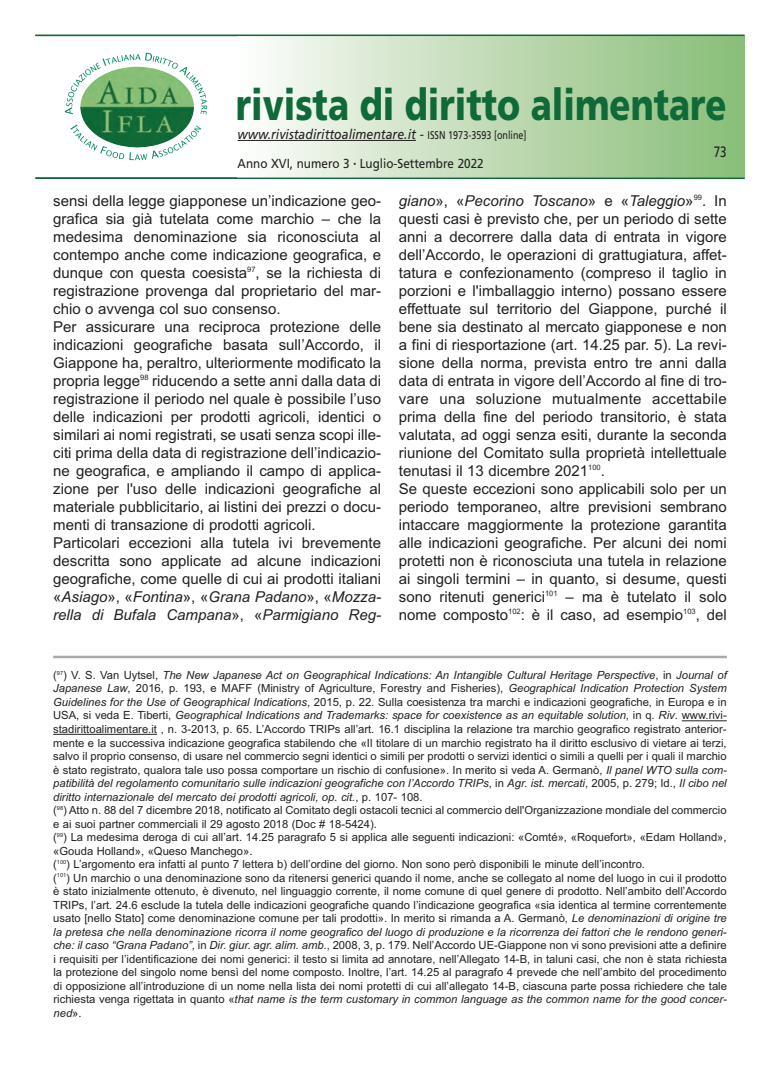
<style>
.page{position:relative;width:780px;height:1088px;background:#fff}
.page>*{position:absolute;margin:0;border:0;box-sizing:border-box;transform-origin:0 0}
.t1{font:900 43.75px "Frutiger";color:#106938;scale:.79 1}
.t2{font:15px/18px "Arial";color:#231f20}
.t3{font:15px "Frutiger";color:#231f20;scale:.78 1}
.t4{font:italic 13.75px "Frutiger";color:#231f20;scale:.9 1}
.t5{font:13px "Frutiger";color:#231f20;scale:.9 1}
.t6{font:11.25px/13.5px "Arial";color:#231f20}
.s1{font-style:normal;font-size:11.25px}
.s2{font-style:italic}
</style>
<div class="page">
<div style="left:237px;top:35px;width:507px;height:142px;background:linear-gradient(to right,#fdfcfa,#87bc76)"></div>
<hr style="left:35px;top:35px;width:709px;height:1px;background:#106938">
<hr style="left:35px;top:178px;width:709px;height:1px;background:#106938">
<hr style="left:237px;top:140px;width:179px;height:1px;background:#231f20">
<hr style="left:53px;top:656px;width:673px;height:2px;background:#a8a9ad">
<hr style="left:681px;top:720px;width:42px;height:1px;background:#231f20">
<hr style="left:53px;top:734px;width:104px;height:1px;background:#231f20">
<svg style="left:70px;top:125px;width:131px;height:35px"></svg>
<svg style="left:65px;top:53px;width:142px;height:62px"></svg>
<h1 class="t1" style="left:236px;top:87px;width:623px">rivista di diritto alimentare</h1>
<p class="t4" style="left:237px;top:129px;width:322px">www.rivistadirittoalimentare.it - <span class="s1">ISSN 1973-3593 [online]</span></p>
<p class="t5" style="left:237px;top:158px;width:275px">Anno XVI, numero 3 <sup>•</sup> Luglio-Settembre 2022</p>
<h2 class="t3" style="left:713px;top:145px;width:18px">73</h2>
<p class="t2" style="left:53px;top:192px;width:329px">sensi della legge giapponese un’indicazione geo&shy;grafica sia già tutelata come marchio – che la medesima denominazione sia riconosciuta al contempo anche come indicazione geografica, e dunque con questa coesista<sup>97</sup>, se la richiesta di registrazione provenga dal proprietario del mar&shy;chio o avvenga col suo consenso.<br>Per assicurare una reciproca protezione delle indicazioni geografiche basata sull’Accordo, il Giappone ha, peraltro, ulteriormente modificato la propria legge<sup>98</sup> riducendo a sette anni dalla data di registrazione il periodo nel quale è possibile l’uso delle indicazioni per prodotti agricoli, identici o similari ai nomi registrati, se usati senza scopi ille&shy;citi prima della data di registrazione dell’indicazio&shy;ne geografica, e ampliando il campo di applica&shy;zione per l'uso delle indicazioni geografiche al materiale pubblicitario, ai listini dei prezzi o docu&shy;menti di transazione di prodotti agricoli.<br>Particolari eccezioni alla tutela ivi brevemente descritta sono applicate ad alcune indicazioni geografiche, come quelle di cui ai prodotti italiani «<span class="s2">Asiago</span>», «<span class="s2">Fontina</span>», «<span class="s2">Grana Padano</span>», «<span class="s2">Mozza&shy;rella di Bufala Campana</span>», «<span class="s2">Parmigiano Reg-</span></p>
<p class="t2" style="left:399px;top:192px;width:329px"><span class="s2">giano</span>», «<span class="s2">Pecorino Toscano</span>» e «<span class="s2">Taleggio</span>»<sup>99</sup>. In questi casi è previsto che, per un periodo di sette anni a decorrere dalla data di entrata in vigore dell’Accordo, le operazioni di grattugiatura, affet&shy;tatura e confezionamento (compreso il taglio in porzioni e l'imballaggio interno) possano essere effettuate sul territorio del Giappone, purché il bene sia destinato al mercato giapponese e non a fini di riesportazione (art. 14.25 par. 5). La revi&shy;sione della norma, prevista entro tre anni dalla data di entrata in vigore dell’Accordo al fine di tro&shy;vare una soluzione mutualmente accettabile prima della fine del periodo transitorio, è stata valutata, ad oggi senza esiti, durante la seconda riunione del Comitato sulla proprietà intellettuale tenutasi il 13 dicembre 2021<sup>100</sup>.<br>Se queste eccezioni sono applicabili solo per un periodo temporaneo, altre previsioni sembrano intaccare maggiormente la protezione garantita alle indicazioni geografiche. Per alcuni dei nomi protetti non è riconosciuta una tutela in relazione ai singoli termini – in quanto, si desume, questi sono ritenuti generici<sup>101</sup> – ma è tutelato il solo nome composto<sup>102</sup>: è il caso, ad esempio<sup>103</sup>, del</p>
<p class="t6" style="left:53px;top:668px;width:675px">(<sup>97</sup>) V. S. Van Uytsel, <span class="s2">The New Japanese Act on Geographical Indications: An Intangible Cultural Heritage Perspective</span>, in <span class="s2">Journal of Japanese Law</span>, 2016, p. 193, e MAFF (Ministry of Agriculture, Forestry and Fisheries), <span class="s2">Geographical Indication Protection System Guidelines for the Use of Geographical Indications</span>, 2015, p. 22. Sulla coesistenza tra marchi e indicazioni geografiche, in Europa e in USA, si veda E. Tiberti, <span class="s2">Geographical Indications and Trademarks: space for coexistence as an equitable solution</span>, in q. <span class="s2">Riv</span>. www.rivi&shy;stadirittoalimentare.it , n. 3-2013, p. 65. L’Accordo TRIPs all’art. 16.1 disciplina la relazione tra marchio geografico registrato anterior&shy;mente e la successiva indicazione geografica stabilendo che «Il titolare di un marchio registrato ha il diritto esclusivo di vietare ai terzi, salvo il proprio consenso, di usare nel commercio segni identici o simili per prodotti o servizi identici o simili a quelli per i quali il marchio è stato registrato, qualora tale uso possa comportare un rischio di confusione». In merito si veda A. Germanò, <span class="s2">Il panel WTO sulla com&shy;patibilità del regolamento comunitario sulle indicazioni geografiche con l’Accordo TRIPs</span>, in <span class="s2">Agr. ist. mercati</span>, 2005, p. 279; Id., <span class="s2">Il cibo nel diritto internazionale del mercato dei prodotti agricoli, op. cit.</span>, p. 107- 108.<br>(<sup>98</sup>) Atto n. 88 del 7 dicembre 2018, notificato al Comitato degli ostacoli tecnici al commercio dell'Organizzazione mondiale del commercio e ai suoi partner commerciali il 29 agosto 2018 (Doc # 18-5424).<br>(<sup>99</sup>) La medesima deroga di cui all’art. 14.25 paragrafo 5 si applica alle seguenti indicazioni: «Comté», «Roquefort», «Edam Holland», «Gouda Holland», «Queso Manchego».<br>(<sup>100</sup>) L’argomento era infatti al punto 7 lettera b) dell’ordine del giorno. non sono però disponibili le minute dell’incontro.<br>(<sup>101</sup>) Un marchio o una denominazione sono da ritenersi generici quando il nome, anche se collegato al nome del luogo in cui il prodotto è stato inizialmente ottenuto, è divenuto, nel linguaggio corrente, il nome comune di quel genere di prodotto. nell’ambito dell’Accordo TRIPs, l’art. 24.6 esclude la tutela delle indicazioni geografiche quando l’indicazione geografica «sia identica al termine correntemente usato [nello Stato] come denominazione comune per tali prodotti». In merito si rimanda a A. Germanò, <span class="s2">Le denominazioni di origine tre la pretesa che nella denominazione ricorra il nome geografico del luogo di produzione e la ricorrenza dei fattori che le rendono generi&shy;che: il caso “Grana Padano”,</span> in <span class="s2">Dir. giur. agr. alim. amb.</span>, 2008, 3, p. 179. nell’Accordo UE-Giappone non vi sono previsioni atte a definire i requisiti per l’identificazione dei nomi generici: il testo si limita ad annotare, nell’Allegato 14-B, in taluni casi, che non è stata richiesta la protezione del singolo nome bensì del nome composto. Inoltre, l’art. 14.25 al paragrafo 4 prevede che nell’ambito del procedimento di opposizione all’introduzione di un nome nella lista dei nomi protetti di cui all’allegato 14-B, ciascuna parte possa richiedere che tale richiesta venga rigettata in quanto «<span class="s2">that name is the term customary in common language as the common name for the good concer&shy;ned</span>».</p>
</div>
